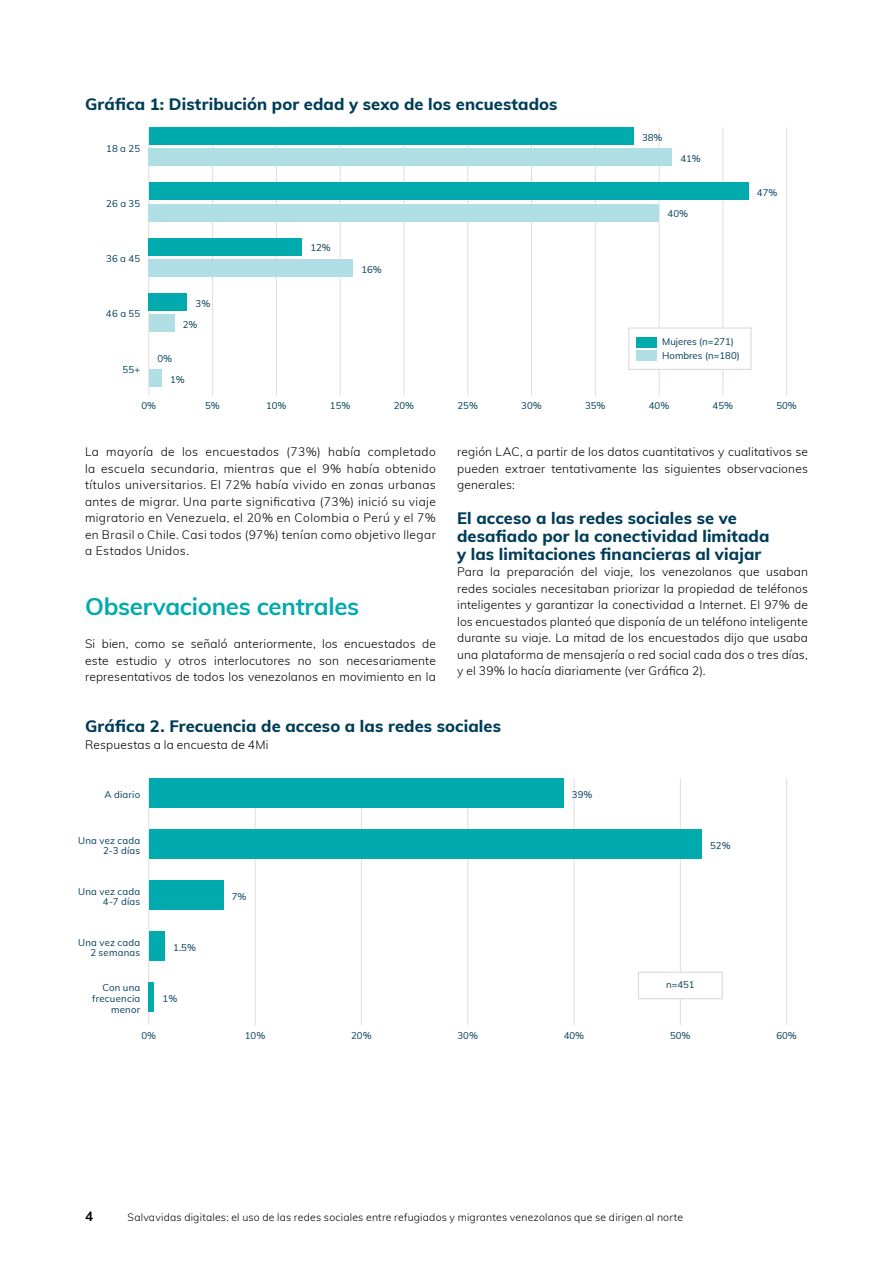
<style>
.page{position:relative;width:893px;height:1263px;background:#fff}
.page>*{position:absolute;margin:0;border:0;box-sizing:border-box;transform-origin:0 0}
.t1{font:700 24px "Muli";letter-spacing:-.01em;color:#00aaad}
.t2{font:800 16.5px/18px "Muli";letter-spacing:.005em;color:#003d58}
.t3{font:700 13.5px "Muli";color:#000}
.t4{font:300 12px/16.5px "Muli";letter-spacing:.015em;color:#000;text-align:justify}
.t5{font:300 10.5px "Muli";letter-spacing:.015em;color:#000}
.t6{font:9.6px/10.8px "Muli";letter-spacing:.02em;color:#003d58;text-align:right}
.t7{font:9.6px/13.6px "Muli";color:#003d58}
</style>
<div class="page">
<hr style="left:148px;top:128px;width:1px;height:267px;background:#e3dadd">
<hr style="left:212px;top:128px;width:1px;height:267px;background:#e3dadd">
<hr style="left:276px;top:128px;width:1px;height:267px;background:#e3dadd">
<hr style="left:340px;top:128px;width:1px;height:267px;background:#e3dadd">
<hr style="left:404px;top:128px;width:1px;height:267px;background:#e3dadd">
<hr style="left:467px;top:128px;width:1px;height:267px;background:#e3dadd">
<hr style="left:531px;top:128px;width:1px;height:267px;background:#e3dadd">
<hr style="left:595px;top:128px;width:1px;height:267px;background:#e3dadd">
<hr style="left:659px;top:128px;width:1px;height:267px;background:#e3dadd">
<hr style="left:722px;top:128px;width:1px;height:267px;background:#e3dadd">
<hr style="left:786px;top:128px;width:1px;height:267px;background:#e3dadd">
<div style="left:149px;top:370px;width:13px;height:17px;background:#afdfe4"></div>
<div style="left:149px;top:315px;width:25px;height:17px;background:#afdfe4"></div>
<div style="left:149px;top:259px;width:204px;height:17px;background:#afdfe4"></div>
<div style="left:149px;top:204px;width:510px;height:17px;background:#afdfe4"></div>
<div style="left:149px;top:149px;width:523px;height:17px;background:#afdfe4"></div>
<div style="left:149px;top:293px;width:38px;height:17px;background:#00aaad"></div>
<div style="left:149px;top:238px;width:153px;height:17px;background:#00aaad"></div>
<div style="left:149px;top:183px;width:599px;height:17px;background:#00aaad"></div>
<div style="left:149px;top:128px;width:485px;height:17px;background:#00aaad"></div>
<div style="left:628px;top:327px;width:124px;height:43px;background:#fff;border:1px solid #e3dadd"></div>
<div style="left:637px;top:337px;width:20px;height:10px;background:#00aaad"></div>
<div style="left:637px;top:351px;width:20px;height:10px;background:#afdfe4"></div>
<hr style="left:148px;top:778px;width:1px;height:247px;background:#e3dadd">
<hr style="left:255px;top:778px;width:1px;height:247px;background:#e3dadd">
<hr style="left:361px;top:778px;width:1px;height:247px;background:#e3dadd">
<hr style="left:467px;top:778px;width:1px;height:247px;background:#e3dadd">
<hr style="left:574px;top:778px;width:1px;height:247px;background:#e3dadd">
<hr style="left:680px;top:778px;width:1px;height:247px;background:#e3dadd">
<hr style="left:786px;top:778px;width:1px;height:247px;background:#e3dadd">
<div style="left:149px;top:829px;width:553px;height:30px;background:#00aaad"></div>
<div style="left:149px;top:778px;width:414px;height:30px;background:#00aaad"></div>
<div style="left:149px;top:880px;width:74px;height:30px;background:#00aaad"></div>
<div style="left:149px;top:931px;width:16px;height:30px;background:#00aaad"></div>
<div style="left:149px;top:982px;width:5px;height:30px;background:#00aaad"></div>
<div style="left:638px;top:972px;width:85px;height:27px;background:#fff;border:1px solid #e3dadd"></div>
<h2 class="t2" style="left:85px;top:94px;width:474px">Gráfica 1: Distribución por edad y sexo de los encuestados</h2>
<p class="t6" style="left:106px;top:142px;width:36px">18 a 25</p>
<p class="t6" style="left:106px;top:197px;width:36px">26 a 35</p>
<p class="t6" style="left:106px;top:253px;width:36px">36 a 45</p>
<p class="t6" style="left:106px;top:308px;width:36px">46 a 55</p>
<p class="t6" style="left:122px;top:363px;width:19px">55+</p>
<p class="t6" style="left:196px;top:297px;width:16px">3%</p>
<p class="t6" style="left:157px;top:353px;width:16px">0%</p>
<p class="t6" style="left:183px;top:319px;width:16px">2%</p>
<p class="t6" style="left:170px;top:374px;width:16px">1%</p>
<p class="t6" style="left:310px;top:242px;width:22px">12%</p>
<p class="t6" style="left:361px;top:263px;width:22px">16%</p>
<p class="t6" style="left:642px;top:132px;width:22px">38%</p>
<p class="t6" style="left:680px;top:153px;width:22px">41%</p>
<p class="t6" style="left:668px;top:208px;width:22px">40%</p>
<p class="t6" style="left:757px;top:187px;width:22px">47%</p>
<p class="t7" style="left:662px;top:334px;width:79px">Mujeres (n=271)<br>Hombres (n=180)</p>
<p class="t6" style="left:141px;top:399px;width:16px">0%</p>
<p class="t6" style="left:205px;top:399px;width:16px">5%</p>
<p class="t6" style="left:266px;top:399px;width:22px">10%</p>
<p class="t6" style="left:330px;top:399px;width:22px">15%</p>
<p class="t6" style="left:394px;top:399px;width:22px">20%</p>
<p class="t6" style="left:457px;top:399px;width:22px">25%</p>
<p class="t6" style="left:521px;top:399px;width:22px">30%</p>
<p class="t6" style="left:585px;top:399px;width:22px">35%</p>
<p class="t6" style="left:649px;top:399px;width:22px">40%</p>
<p class="t6" style="left:713px;top:399px;width:22px">45%</p>
<p class="t6" style="left:776px;top:399px;width:22px">50%</p>
<p class="t4" style="left:85px;top:443px;width:352px">La mayoría de los encuestados (73%) había completado la escuela secundaria, mientras que el 9% había obtenido títulos universitarios. El 72% había vivido en zonas urbanas antes de migrar. Una parte significativa (73%) inició su viaje migratorio en Venezuela, el 20% en Colombia o Perú y el 7% en Brasil o Chile. Casi todos (97%) tenían como objetivo llegar a Estados Unidos.</p>
<h1 class="t1" style="left:85px;top:589px;width:276px">Observaciones centrales</h1>
<p class="t4" style="left:85px;top:635px;width:352px">Si bien, como se señaló anteriormente, los encuestados de este estudio y otros interlocutores no son necesariamente representativos de todos los venezolanos en movimiento en la</p>
<p class="t4" style="left:457px;top:443px;width:352px">región LAC, a partir de los datos cuantitativos y cualitativos se pueden extraer tentativamente las siguientes observaciones generales:</p>
<h2 class="t2" style="left:457px;top:508px;width:314px">El acceso a las redes sociales se ve desafiado por la conectividad limitada y las limitaciones financieras al viajar</h2>
<p class="t4" style="left:457px;top:563px;width:352px">Para la preparación del viaje, los venezolanos que usaban redes sociales necesitaban priorizar la propiedad de teléfonos inteligentes y garantizar la conectividad a Internet. El 97% de los encuestados planteó que disponía de un teléfono inteligente durante su viaje. La mitad de los encuestados dijo que usaba una plataforma de mensajería o red social cada dos o tres días, y el 39% lo hacía diariamente (ver Gráfica 2).</p>
<h2 class="t2" style="left:85px;top:716px;width:417px">Gráfica 2. Frecuencia de acceso a las redes sociales</h2>
<p class="t4" style="left:85px;top:735px;width:185px">Respuestas a la encuesta de 4Mi</p>
<p class="t6" style="left:105px;top:789px;width:37px">A diario</p>
<p class="t6" style="left:572px;top:789px;width:22px">39%</p>
<p class="t6" style="left:78px;top:834px;width:64px">Una vez cada<br>2-3 días</p>
<p class="t6" style="left:710px;top:840px;width:22px">52%</p>
<p class="t6" style="left:78px;top:885px;width:64px">Una vez cada<br>4-7 días</p>
<p class="t6" style="left:78px;top:936px;width:64px">Una vez cada<br>2 semanas</p>
<p class="t6" style="left:92px;top:982px;width:50px">Con una frecuencia menor</p>
<p class="t6" style="left:173px;top:942px;width:24px">1.5%</p>
<p class="t6" style="left:163px;top:993px;width:16px">1%</p>
<p class="t6" style="left:232px;top:891px;width:16px">7%</p>
<p class="t6" style="left:666px;top:978px;width:30px">n=451</p>
<p class="t6" style="left:141px;top:1030px;width:16px">0%</p>
<p class="t6" style="left:245px;top:1030px;width:22px">10%</p>
<p class="t6" style="left:351px;top:1030px;width:22px">20%</p>
<p class="t6" style="left:457px;top:1030px;width:22px">30%</p>
<p class="t6" style="left:564px;top:1030px;width:22px">40%</p>
<p class="t6" style="left:670px;top:1030px;width:22px">50%</p>
<p class="t6" style="left:776px;top:1030px;width:22px">60%</p>
<p class="t3" style="left:85px;top:1206px;width:10px">4</p>
<p class="t5" style="left:128px;top:1210px;width:557px">Salvavidas digitales: el uso de las redes sociales entre refugiados y migrantes venezolanos que se dirigen al norte</p>
</div>
